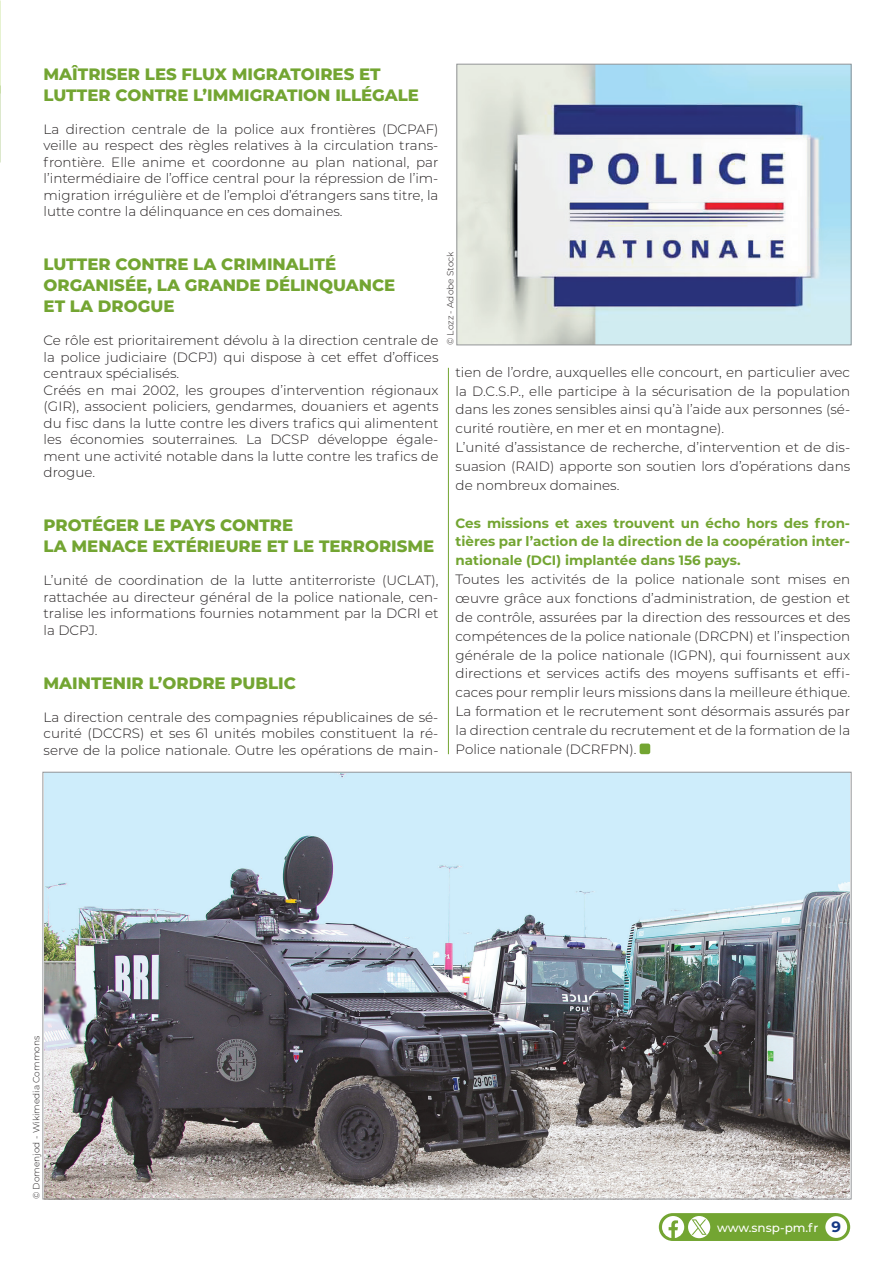
<style>
.page{position:relative;width:893px;height:1263px;background:#fff}
.page>*{position:absolute;margin:0;border:0;box-sizing:border-box;transform-origin:0 0}
.t1{font:800 16.5px/21px "Montserrat";color:#73a532}
.t2{font:300 13.5px/16.5px "Montserrat";color:#231f20;text-align:justify}
.t3{font:700 13.5px/18.9px "Montserrat";color:#73a532;text-align:justify}
.t4{font:500 12px "Montserrat";color:#fff}
.t5{font:300 9px "Montserrat";color:#231f20}
.s1{font-weight:700;font-size:15px;color:#153884}
</style>
<div class="page">
<div style="left:822px;top:1213px;width:28px;height:28px;border:3px solid #73a532;border-radius:50%"></div>
<svg style="left:659px;top:1213px;width:177px;height:28px;background:#8cb557"></svg>
<img style="left:458px;top:66px;width:391px;height:277px">
<div style="left:456px;top:64px;width:395px;height:281px;border:1px solid #939598"></div>
<img style="left:45px;top:774px;width:804px;height:423px">
<div style="left:640px;top:743px;width:10px;height:11px;background:#73a532;border-radius:2px"></div>
<hr style="left:448px;top:368px;width:1px;height:386px;background:#73a532">
<p class="t1" style="left:44px;top:62px;width:377px">MAÎTRISER LES FLUX MIGRATOIRES ET<br>LUTTER CONTRE L’IMMIGRATION ILLÉGALE</p>
<p class="t2" style="left:44px;top:120px;width:396px">La direction centrale de la police aux frontières (DCPAF) veille au respect des règles relatives à la circulation trans&shy;frontière. Elle anime et coordonne au plan national, par l’intermédiaire de l’office central pour la répression de l’im&shy;migration irrégulière et de l’emploi d’étrangers sans titre, la lutte contre la délinquance en ces domaines.</p>
<p class="t1" style="left:44px;top:253px;width:353px">LUTTER CONTRE LA CRIMINALITÉ<br>ORGANISÉE, LA GRANDE DÉLINQUANCE<br>ET LA DROGUE</p>
<p class="t2" style="left:44px;top:332px;width:396px;text-align:left">Ce rôle est prioritairement dévolu à la direction centrale de la police judiciaire (DCPJ) qui dispose à cet effet d’offices centraux spécialisés.<br>Créés en mai 2002, les groupes d’intervention régionaux (GIR), associent policiers, gendarmes, douaniers et agents du fisc dans la lutte contre les divers trafics qui alimentent les économies souterraines. La DCSP développe égale&shy;ment une activité notable dans la lutte contre les trafics de drogue.</p>
<p class="t1" style="left:44px;top:514px;width:392px">PROTÉGER LE PAYS CONTRE<br>LA MENACE EXTÉRIEURE ET LE TERRORISME</p>
<p class="t2" style="left:44px;top:572px;width:396px">L’unité de coordination de la lutte antiterroriste (UCLAT), rattachée au directeur général de la police nationale, cen&shy;tralise les informations fournies notamment par la DCRI et la DCPJ.</p>
<p class="t1" style="left:44px;top:671px;width:254px">MAINTENIR L’ORDRE PUBLIC</p>
<p class="t2" style="left:44px;top:708px;width:396px">La direction centrale des compagnies républicaines de sé&shy;curité (DCCRS) et ses 61 unités mobiles constituent la ré&shy;serve de la police nationale. Outre les opérations de main-</p>
<p class="t5" style="left:444px;top:345px;width:95px;rotate:-90deg">© Lozz - Adobe Stock</p>
<p class="t2" style="left:456px;top:362px;width:396px;line-height:18.9px;text-align:left">tien de l’ordre, auxquelles elle concourt, en particulier avec la D.C.S.P., elle participe à la sécurisation de la population dans les zones sensibles ainsi qu’à l’aide aux personnes (sé&shy;curité routière, en mer et en montagne).<br>L’unité d’assistance de recherche, d’intervention et de dis&shy;suasion (RAID) apporte son soutien lors d’opérations dans de nombreux domaines.</p>
<p class="t3" style="left:456px;top:513px;width:396px">Ces missions et axes trouvent un écho hors des fron&shy;tières par l’action de la direction de la coopération inter&shy;nationale (DCI) implantée dans 156 pays.</p>
<p class="t2" style="left:456px;top:569px;width:396px;line-height:18.9px">Toutes les activités de la police nationale sont mises en œuvre grâce aux fonctions d’administration, de gestion et de contrôle, assurées par la direction des ressources et des compétences de la police nationale (DRCPN) et l’inspection générale de la police nationale (IGPN), qui fournissent aux directions et services actifs des moyens suffisants et effi&shy;caces pour remplir leurs missions dans la meilleure éthique.<br>La formation et le recrutement sont désormais assurés par la direction centrale du recrutement et de la formation de la Police nationale (DCRFPN).</p>
<p class="t5" style="left:30px;top:1199px;width:165px;rotate:-90deg">© Domenjod - Wikimedia Commons</p>
<p class="t4" style="left:717px;top:1219px;width:125px">www.snsp-pm.fr <span class="s1">9</span></p>
</div>
